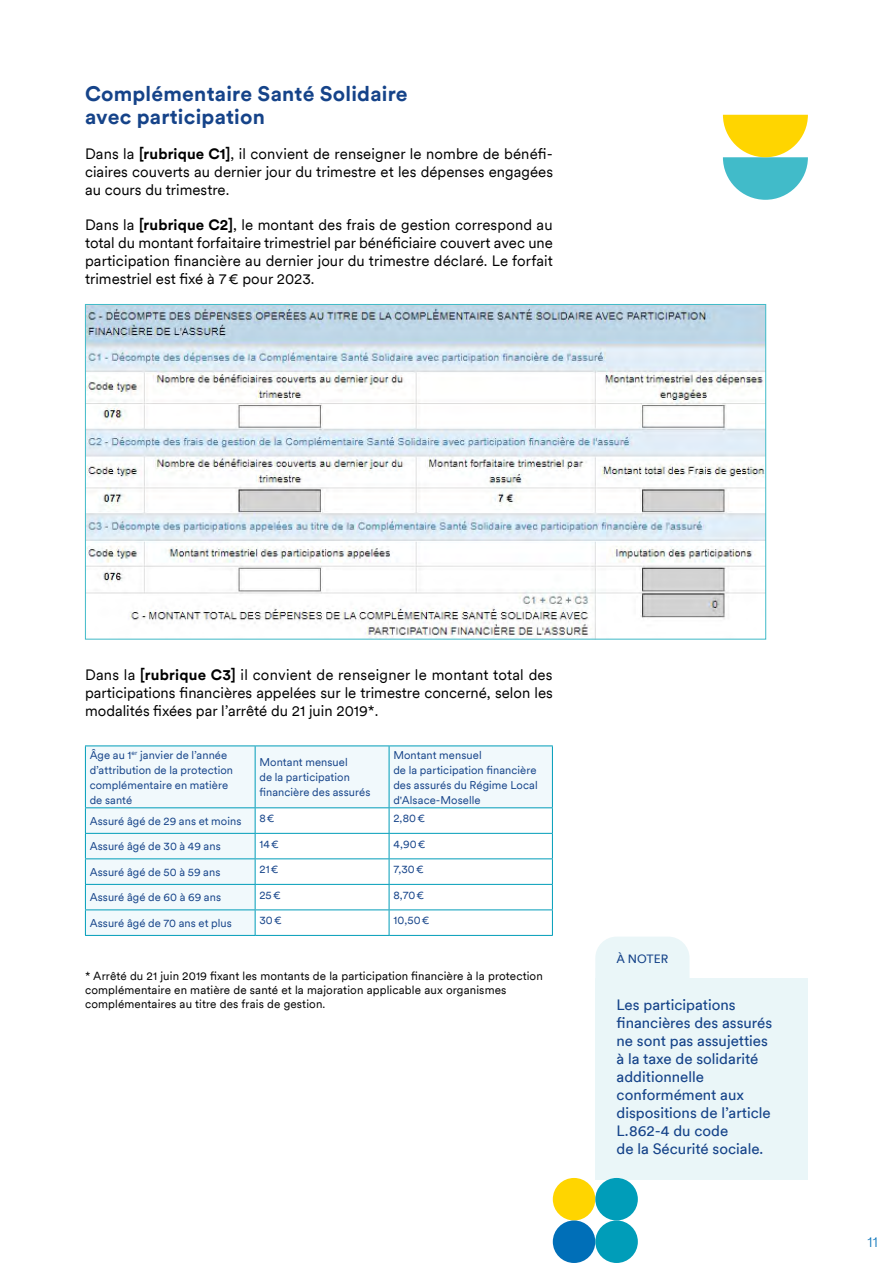
<style>
.page{position:relative;width:893px;height:1263px;background:#fff}
.page>*{position:absolute;margin:0;border:0;box-sizing:border-box;transform-origin:0 0}
.Titre_H2{font:700 21px/23.2px "Circular";letter-spacing:.01em;color:#154389}
.Texte{font:15px/18px "Circular";color:#000;text-align:justify}
.Encart_1{font:15px/18px "Circular";color:#154389}
.t1{font:300 15px "Circular";color:#006fb8}
.t2{font:12px "Circular";color:#154389}
.Notes{font:11.7px/14.1px "Circular";letter-spacing:.01em;color:#000}
.Tableau_1{font:11.25px/15px "Circular";letter-spacing:.005em;color:#154389}
.s1{font-weight:700}
</style>
<div class="page">
<img style="left:87px;top:306px;width:677px;height:331px">
<svg style="left:86px;top:746px;width:466px;height:189px;fill:#f1f9fc"></svg>
<hr style="left:85px;top:745px;width:170px;height:1px;background:#009db9">
<hr style="left:85px;top:746px;width:1px;height:61px;background:#009db9">
<hr style="left:255px;top:745px;width:134px;height:1px;background:#009db9">
<hr style="left:255px;top:746px;width:1px;height:61px;background:#009db9">
<hr style="left:389px;top:745px;width:164px;height:1px;background:#009db9">
<hr style="left:389px;top:746px;width:1px;height:61px;background:#009db9">
<hr style="left:552px;top:746px;width:1px;height:61px;background:#009db9">
<hr style="left:85px;top:833px;width:170px;height:1px;background:#009db9">
<hr style="left:389px;top:833px;width:164px;height:1px;background:#009db9">
<hr style="left:85px;top:858px;width:170px;height:1px;background:#009db9">
<hr style="left:255px;top:858px;width:134px;height:1px;background:#009db9">
<hr style="left:389px;top:858px;width:164px;height:1px;background:#009db9">
<hr style="left:85px;top:884px;width:170px;height:1px;background:#009db9">
<hr style="left:255px;top:884px;width:134px;height:1px;background:#009db9">
<hr style="left:389px;top:884px;width:164px;height:1px;background:#009db9">
<hr style="left:85px;top:909px;width:170px;height:1px;background:#009db9">
<svg style="left:85px;top:808px;width:1px;height:127px"></svg>
<hr style="left:255px;top:909px;width:134px;height:1px;background:#009db9">
<hr style="left:389px;top:909px;width:164px;height:1px;background:#009db9">
<hr style="left:85px;top:935px;width:170px;height:1px;background:#009db9">
<hr style="left:85px;top:807px;width:170px;height:1px;background:#009db9">
<hr style="left:389px;top:807px;width:164px;height:1px;background:#009db9">
<svg style="left:552px;top:808px;width:1px;height:127px"></svg>
<hr style="left:255px;top:935px;width:134px;height:1px;background:#009db9">
<hr style="left:389px;top:935px;width:164px;height:1px;background:#009db9">
<hr style="left:255px;top:807px;width:134px;height:1px;background:#009db9">
<svg style="left:255px;top:808px;width:1px;height:127px"></svg>
<svg style="left:389px;top:808px;width:1px;height:127px"></svg>
<hr style="left:255px;top:833px;width:134px;height:1px;background:#009db9">
<svg style="left:723px;top:115px;width:85px;height:85px"></svg>
<div style="left:595px;top:937px;width:94px;height:41px;background:#eaf6f8"></div>
<div style="left:595px;top:978px;width:213px;height:201px;background:#eaf6f8"></div>
<div style="left:553px;top:1220px;width:42px;height:43px;background:#006fb8;border-radius:21px"></div>
<div style="left:595px;top:1220px;width:43px;height:43px;background:#009db9;border-radius:21px"></div>
<svg style="left:553px;top:1178px;width:85px;height:43px"></svg>
<h2 class="Titre_H2" style="left:85px;top:81px;width:324px">Complémentaire Santé Solidaire avec participation</h2>
<p class="Texte" style="left:85px;top:144px;width:469px">Dans la <span class="s1">[rubrique C1]</span>, il convient de renseigner le nombre de bénéfi&shy;ciaires couverts au dernier jour du trimestre et les dépenses engagées au cours du trimestre.</p>
<p class="Texte" style="left:85px;top:215px;width:469px">Dans la <span class="s1">[rubrique C2]</span>, le montant des frais de gestion correspond au total du montant forfaitaire trimestriel par bénéficiaire couvert avec une participation financière au dernier jour du trimestre déclaré. Le forfait trimestriel est fixé à 7€ pour 2023.</p>
<p class="Texte" style="left:85px;top:665px;width:469px">Dans la <span class="s1">[rubrique C3]</span> il convient de renseigner le montant total des participations financières appelées sur le trimestre concerné, selon les modalités fixées par l’arrêté du 21 juin 2019*.</p>
<p class="Tableau_1" style="left:90px;top:747px;width:145px">Âge au 1<sup>er</sup> janvier de l’année d’attribution de la protection complémentaire en matière de santé</p>
<p class="Tableau_1" style="left:259px;top:754px;width:112px">Montant mensuel<br>de la participation financière des assurés</p>
<p class="Tableau_1" style="left:393px;top:747px;width:146px">Montant mensuel<br>de la participation financière des assurés du Régime Local d'Alsace-Moselle</p>
<p class="Tableau_1" style="left:90px;top:813px;width:153px">Assuré âgé de 29 ans et moins</p>
<p class="Tableau_1" style="left:259px;top:810px;width:17px">8€</p>
<p class="Tableau_1" style="left:393px;top:810px;width:33px">2,80€</p>
<p class="Tableau_1" style="left:90px;top:838px;width:133px">Assuré âgé de 30 à 49 ans</p>
<p class="Tableau_1" style="left:259px;top:836px;width:21px">14€</p>
<p class="Tableau_1" style="left:393px;top:836px;width:34px">4,90€</p>
<p class="Tableau_1" style="left:90px;top:864px;width:132px">Assuré âgé de 50 à 59 ans</p>
<p class="Tableau_1" style="left:259px;top:861px;width:21px">21€</p>
<p class="Tableau_1" style="left:393px;top:861px;width:32px">7,30€</p>
<p class="Tableau_1" style="left:90px;top:889px;width:133px">Assuré âgé de 60 à 69 ans</p>
<p class="Tableau_1" style="left:259px;top:887px;width:23px">25€</p>
<p class="Tableau_1" style="left:393px;top:887px;width:32px">8,70€</p>
<p class="Tableau_1" style="left:90px;top:915px;width:144px">Assuré âgé de 70 ans et plus</p>
<p class="Tableau_1" style="left:259px;top:912px;width:24px">30€</p>
<p class="Tableau_1" style="left:393px;top:912px;width:38px">10,50€</p>
<p class="Notes" style="left:85px;top:968px;width:459px">* Arrêté du 21 juin 2019 fixant les montants de la participation financière à la protection complémentaire en matière de santé et la majoration applicable aux organismes complémentaires au titre des frais de gestion.</p>
<p class="t2" style="left:617px;top:950px;width:53px">À NOTER</p>
<p class="Encart_1" style="left:617px;top:995px;width:157px">Les participations financières des assurés ne sont pas assujetties à la taxe de solidarité additionnelle conformément aux dispositions de l’article<br>L.862‑4 du code<br>de la Sécurité sociale.</p>
<p class="t1" style="left:868px;top:1232px;width:12px">11</p>
</div>
